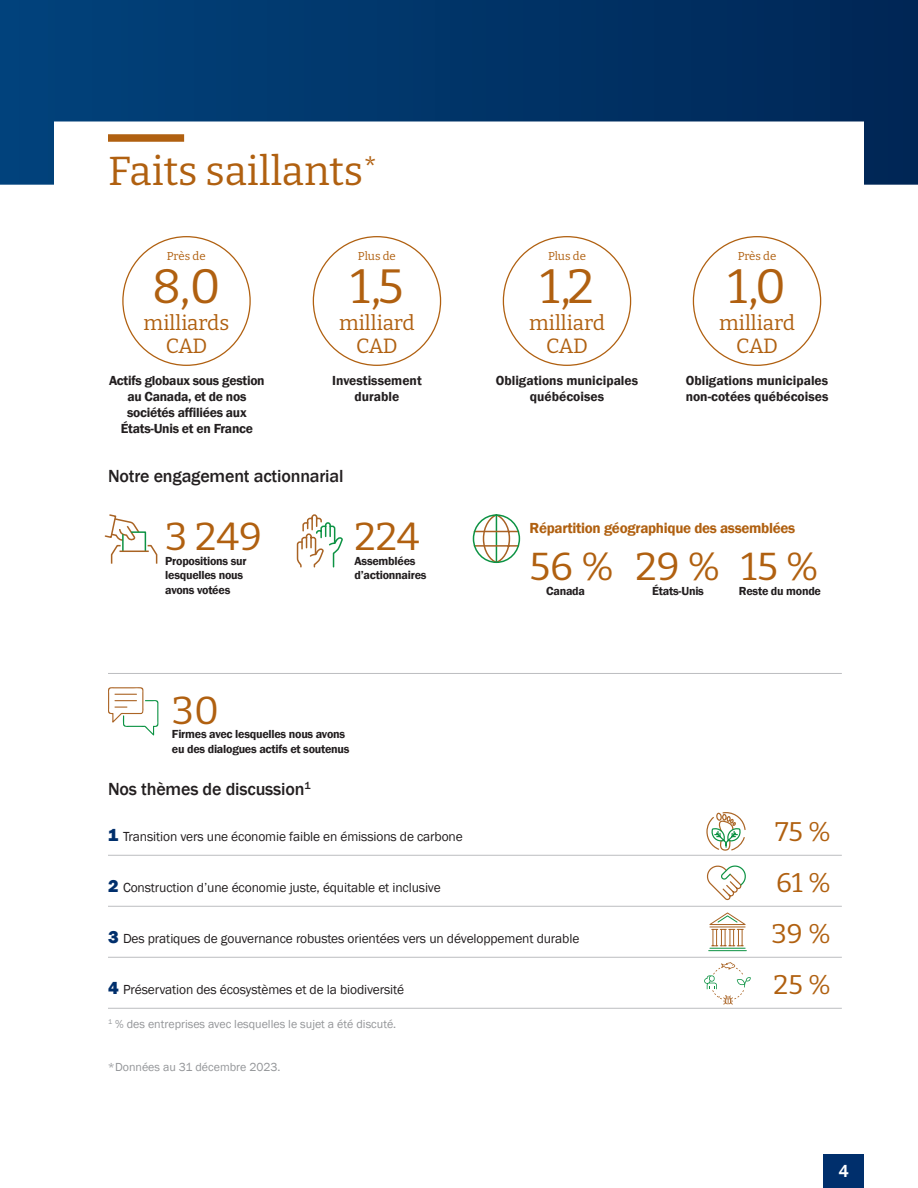
<style>
.page{position:relative;width:918px;height:1188px;background:#fff}
.page>*{position:absolute;margin:0;border:0;box-sizing:border-box;transform-origin:0 0}
.t1{font:100 48.15px "Bitter";color:#b06010}
.t2{font:100 40.5px "Bitter";color:#b06010}
.t3{font:100 39px "Bitter";color:#b06010}
.t4{font:100 27px "Bitter";letter-spacing:-.005em;color:#b06010}
.t5{font:100 20.7px/22.6px "Bitter";color:#b06010;text-align:center}
.t6{font:500 18px "Franklin Gothic";letter-spacing:-.01em;color:#231f20}
.t7{font:500 18px "Franklin Gothic";color:#fff}
.t8{font:600 15px "Franklin Gothic";letter-spacing:-.02em;color:#b06010}
.t9{font:13.5px "Franklin Gothic";letter-spacing:-.01em;color:#231f20}
.t10{font:600 13.5px/16.2px "Franklin Gothic";color:#231f20;text-align:center}
.t11{font:600 13.5px/16.2px "Franklin Gothic";letter-spacing:-.02em;color:#231f20;text-align:center}
.t12{font:600 12px/14.4px "Franklin Gothic";letter-spacing:-.02em;color:#231f20}
.t13{font:12px "Franklin Gothic";color:#939598}
.t14{font:100 11.55px "Bitter";color:#b06010}
.s1{font-size:30px}
.s2{font-weight:800;font-size:18px;color:#002f6c}
</style>
<div class="page">
<svg style="left:0;top:0;width:918px;height:185px"></svg>
<div style="left:108px;top:134px;width:76px;height:8px;background:#b06010"></div>
<hr style="left:108px;top:855px;width:734px;height:1px;background:#bcbdc0">
<hr style="left:108px;top:906px;width:734px;height:1px;background:#bcbdc0">
<hr style="left:108px;top:957px;width:734px;height:1px;background:#bcbdc0">
<hr style="left:108px;top:1008px;width:734px;height:1px;background:#bcbdc0">
<svg style="left:296px;top:515px;width:47px;height:53px"></svg>
<svg style="left:104px;top:514px;width:54px;height:50px"></svg>
<svg style="left:473px;top:514px;width:47px;height:50px"></svg>
<div style="left:473px;top:514px;width:47px;height:49px;border:2px solid #0d9344;border-radius:50%"></div>
<svg style="left:108px;top:687px;width:50px;height:49px"></svg>
<svg style="left:706px;top:812px;width:40px;height:39px"></svg>
<svg style="left:706px;top:865px;width:40px;height:36px"></svg>
<svg style="left:708px;top:912px;width:39px;height:40px"></svg>
<svg style="left:704px;top:962px;width:47px;height:43px"></svg>
<hr style="left:108px;top:673px;width:734px;height:1px;background:#bcbdc0">
<div style="left:824px;top:1154px;width:40px;height:34px;background:#002f6c"></div>
<p class="t2" style="left:108px;top:145px;width:271px">Faits saillants<span class="s1">*</span></p>
<p class="t14" style="left:167px;top:248px;width:40px">Près de</p>
<p class="t14" style="left:358px;top:248px;width:39px">Plus de</p>
<p class="t1" style="left:350px;top:255px;width:55px">1,5</p>
<p class="t5" style="left:339px;top:311px;width:77px">milliard</p>
<p class="t5" style="left:356px;top:334px;width:43px">CAD</p>
<p class="t10" style="left:332px;top:372px;width:91px">Investissement durable</p>
<p class="t1" style="left:152px;top:255px;width:70px">8,0</p>
<p class="t5" style="left:144px;top:311px;width:87px">milliards<br>CAD</p>
<p class="t11" style="left:109px;top:372px;width:157px">Actifs globaux sous gestion au Canada, et de nos sociétés affiliées aux<br>États-Unis et en France</p>
<p class="t6" style="left:108px;top:465px;width:237px">Notre engagement actionnarial</p>
<p class="t3" style="left:165px;top:512px;width:98px">3 249</p>
<p class="t12" style="left:165px;top:554px;width:83px">Propositions sur lesquelles nous avons votées</p>
<p class="t3" style="left:355px;top:512px;width:67px">224</p>
<p class="t12" style="left:355px;top:554px;width:74px">Assemblées d’actionnaires</p>
<p class="t14" style="left:548px;top:248px;width:39px">Plus de</p>
<p class="t1" style="left:540px;top:255px;width:55px">1,2</p>
<p class="t5" style="left:529px;top:311px;width:77px">milliard</p>
<p class="t5" style="left:546px;top:334px;width:43px">CAD</p>
<p class="t10" style="left:496px;top:372px;width:144px">Obligations municipales</p>
<p class="t10" style="left:530px;top:389px;width:76px">québécoises</p>
<p class="t14" style="left:738px;top:248px;width:40px">Près de</p>
<p class="t1" style="left:728px;top:255px;width:60px">1,0</p>
<p class="t5" style="left:719px;top:311px;width:77px">milliard</p>
<p class="t5" style="left:736px;top:334px;width:43px">CAD</p>
<p class="t10" style="left:686px;top:372px;width:144px">Obligations municipales</p>
<p class="t10" style="left:686px;top:389px;width:144px">non-cotées québécoises</p>
<p class="t8" style="left:529px;top:519px;width:267px">Répartition géographique des assemblées</p>
<p class="t3" style="left:529px;top:542px;width:86px">56 %</p>
<p class="t12" style="left:546px;top:584px;width:40px">Canada</p>
<p class="t3" style="left:636px;top:542px;width:86px">29 %</p>
<p class="t12" style="left:652px;top:584px;width:53px">États-Unis</p>
<p class="t12" style="left:739px;top:584px;width:84px">Reste du monde</p>
<p class="t3" style="left:741px;top:542px;width:79px">15 %</p>
<p class="t3" style="left:172px;top:686px;width:49px">30</p>
<p class="t12" style="left:172px;top:727px;width:179px">Firmes avec lesquelles nous avons eu des dialogues actifs et soutenus</p>
<p class="t6" style="left:108px;top:778px;width:204px">Nos thèmes de discussion<sup>1</sup></p>
<p class="t9" style="left:108px;top:829px;width:356px"><span class="s2">1</span> Transition vers une économie faible en émissions de carbone</p>
<p class="t4" style="left:775px;top:815px;width:57px">75 %</p>
<p class="t9" style="left:108px;top:880px;width:334px"><span class="s2">2</span> Construction d’une économie juste, équitable et inclusive</p>
<p class="t4" style="left:776px;top:866px;width:56px">61 %</p>
<p class="t9" style="left:108px;top:931px;width:473px"><span class="s2">3</span> Des pratiques de gouvernance robustes orientées vers un développement durable</p>
<p class="t4" style="left:772px;top:917px;width:61px">39 %</p>
<p class="t9" style="left:108px;top:982px;width:298px"><span class="s2">4</span> Préservation des écosystèmes et de la biodiversité</p>
<p class="t4" style="left:774px;top:968px;width:59px">25 %</p>
<p class="t13" style="left:108px;top:1016px;width:290px"><sup>1</sup> % des entreprises avec lesquelles le sujet a été discuté.</p>
<p class="t13" style="left:108px;top:1059px;width:174px">*Données au 31 décembre 2023.</p>
<h3 class="t7" style="left:838px;top:1160px;width:12px">4</h3>
</div>
